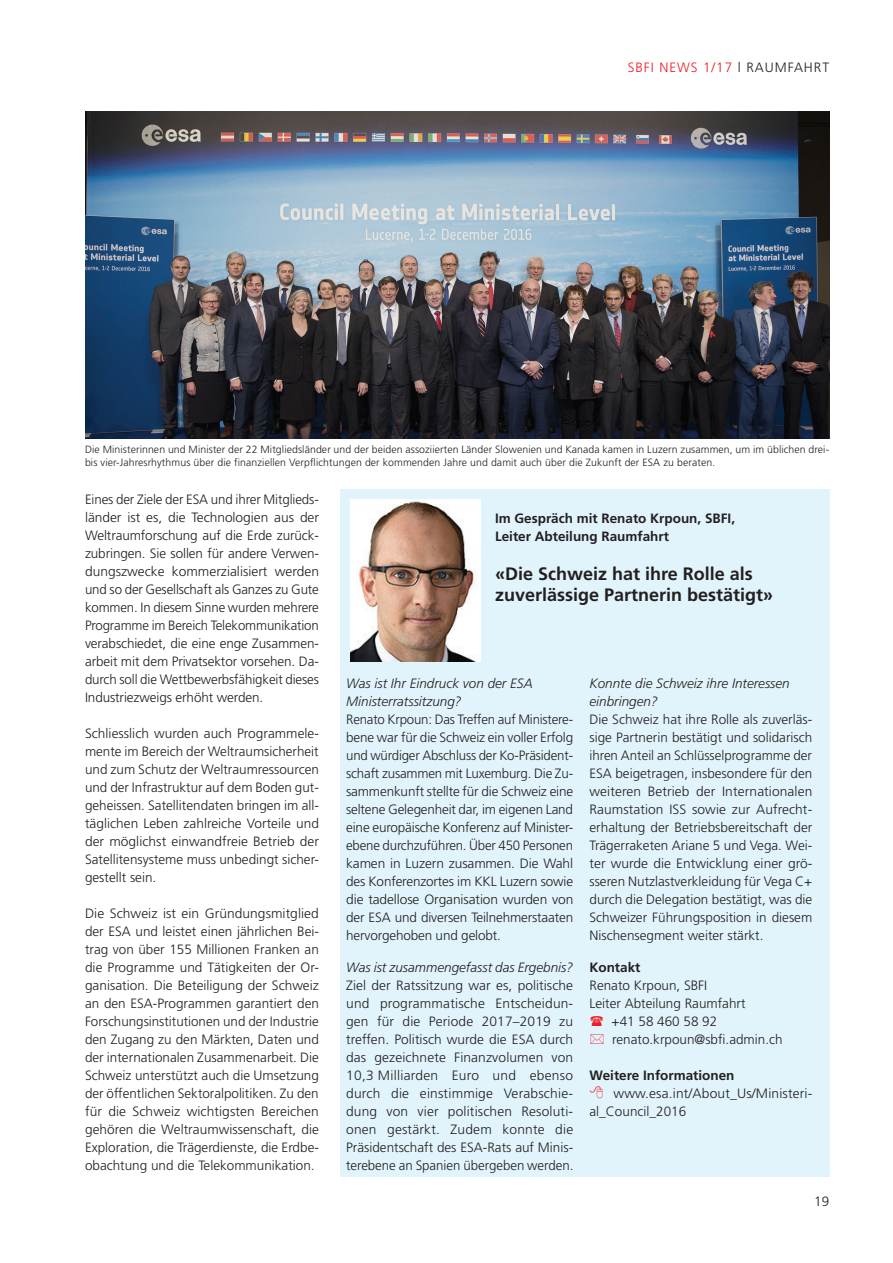
<style>
.page{position:relative;width:893px;height:1263px;background:#fff}
.page>*{position:absolute;margin:0;border:0;box-sizing:border-box;transform-origin:0 0}
.t1{font:700 18px/21px "Frutiger LT Std";color:#231f20}
.t2{font:300 13.5px/18px "Frutiger LT Std";color:#231f20;text-align:justify}
.t3{font:italic 300 13.5px/18px "Frutiger LT Std";color:#231f20}
.t4{font:700 13.5px/18px "Frutiger LT Std";color:#231f20}
.t5{font:300 13.5px "Frutiger LT Std";letter-spacing:.07em;color:#ee1d23}
.t6{font:300 10.5px/13.5px "Frutiger LT Std";letter-spacing:.01em;color:#231f20}
.s1{color:#ee1d23}
</style>
<div class="page">
<div style="left:340px;top:489px;width:489px;height:687px;background:#e1f4fc"></div>
<img style="left:85px;top:112px;width:744px;height:327px">
<img style="left:350px;top:499px;width:131px;height:163px">
<p class="t5" style="left:628px;top:60px;width:52px">SBFI News</p>
<p class="t2" style="left:703px;top:59px;width:58px"><span class="s1">1/17</span> l Raumfahrt</p>
<p class="t6" style="left:85px;top:443px;width:746px">Die Ministerinnen und Minister der 22 Mitgliedsländer und der beiden assoziierten Länder Slowenien und Kanada kamen in Luzern zusammen, um im üblichen drei&shy;bis vier-Jahresrhythmus über die finanziellen Verpflichtungen der kommenden Jahre und damit auch über die Zukunft der ESA zu beraten.</p>
<p class="t2" style="left:85px;top:491px;width:235px">Eines der Ziele der ESA und ihrer Mitglieds&shy;länder ist es, die Technologien aus der Weltraumforschung auf die Erde zurück&shy;zubringen. Sie sollen für andere Verwen&shy;dungszwecke kommerzialisiert werden und so der Gesellschaft als Ganzes zu Gute kommen. In diesem Sinne wurden mehrere Programme im Bereich Telekommunikation verabschiedet, die eine enge Zusammen&shy;arbeit mit dem Privatsektor vorsehen. Da&shy;durch soll die Wettbewerbsfähigkeit dieses Industriezweigs erhöht werden.</p>
<p class="t2" style="left:85px;top:725px;width:236px">Schliesslich wurden auch Programmele&shy;mente im Bereich der Weltraumsicherheit und zum Schutz der Weltraumressourcen und der Infrastruktur auf dem Boden gut&shy;geheissen. Satellitendaten bringen im all&shy;täglichen Leben zahlreiche Vorteile und der möglichst einwandfreie Betrieb der Satellitensysteme muss unbedingt sicher&shy;gestellt sein.</p>
<p class="t2" style="left:85px;top:905px;width:235px">Die Schweiz ist ein Gründungsmitglied der ESA und leistet einen jährlichen Bei&shy;trag von über 155 Millionen Franken an die Programme und Tätigkeiten der Or&shy;ganisation. Die Beteiligung der Schweiz an den ESA-Programmen garantiert den Forschungsinstitutionen und der Industrie den Zugang zu den Märkten, Daten und der internationalen Zusammenarbeit. Die Schweiz unterstützt auch die Umsetzung der öffentlichen Sektoralpolitiken. Zu den für die Schweiz wichtigsten Bereichen gehören die Weltraumwissenschaft, die Exploration, die Trägerdienste, die Erdbe&shy;obachtung und die Telekommunikation.</p>
<p class="t4" style="left:495px;top:509px;width:242px">Im Gespräch mit Renato Krpoun, SBFI,<br>Leiter Abteilung Raumfahrt</p>
<h1 class="t1" style="left:495px;top:563px;width:280px">«Die Schweiz hat ihre Rolle als zuverlässige Partnerin bestätigt»</h1>
<p class="t3" style="left:346px;top:674px;width:188px">Was ist Ihr Eindruck von der ESA<br>Ministerratssitzung?</p>
<p class="t2" style="left:346px;top:710px;width:229px">Renato Krpoun: Das Treffen auf Ministere&shy;bene war für die Schweiz ein voller Erfolg und würdiger Abschluss der Ko-Präsident&shy;schaft zusammen mit Luxemburg. Die Zu&shy;sammenkunft stellte für die Schweiz eine seltene Gelegenheit dar, im eigenen Land eine europäische Konferenz auf Minister&shy;ebene durchzuführen. Über 450 Personen kamen in Luzern zusammen. Die Wahl des Konferenzortes im KKL Luzern sowie die tadellose Organisation wurden von der ESA und diversen Teilnehmerstaaten hervorgehoben und gelobt.</p>
<p class="t3" style="left:346px;top:958px;width:229px">Was ist zusammengefasst das Ergebnis?</p>
<p class="t2" style="left:346px;top:977px;width:229px">Ziel der Ratssitzung war es, politische und programmatische Entscheidun&shy;gen für die Periode 2017–2019 zu treffen. Politisch wurde die ESA durch das gezeichnete Finanzvolumen von 10,3 Milliarden Euro und ebenso durch die einstimmige Verabschie&shy;dung von vier politischen Resoluti&shy;onen gestärkt. Zudem konnte die Präsidentschaft des ESA-Rats auf Minis&shy;terebene an Spanien übergeben werden.</p>
<p class="t3" style="left:589px;top:674px;width:202px">Konnte die Schweiz ihre Interessen einbringen?</p>
<p class="t2" style="left:589px;top:710px;width:224px">Die Schweiz hat ihre Rolle als zuverläs&shy;sige Partnerin bestätigt und solidarisch ihren Anteil an Schlüsselprogramme der ESA beigetragen, insbesondere für den weiteren Betrieb der Internationalen Raumstation ISS sowie zur Aufrecht&shy;erhaltung der Betriebsbereitschaft der Trägerraketen Ariane 5 und Vega. Wei&shy;ter wurde die Entwicklung einer grö&shy;sseren Nutzlastverkleidung für Vega C+ durch die Delegation bestätigt, was die Schweizer Führungsposition in diesem Nischensegment weiter stärkt.</p>
<p class="t4" style="left:589px;top:958px;width:53px">Kontakt</p>
<p class="t2" style="left:589px;top:977px;width:119px">Renato Krpoun, SBFI</p>
<p class="t2" style="left:589px;top:995px;width:158px">Leiter Abteilung Raumfahrt</p>
<p class="t2" style="left:612px;top:1013px;width:107px">+41 58 460 58 92</p>
<p class="t2" style="left:612px;top:1031px;width:172px">renato.krpoun@sbfi.admin.ch</p>
<p class="t4" style="left:589px;top:1066px;width:147px">Weitere Informationen</p>
<p class="t2" style="left:589px;top:1085px;width:224px;text-indent:24px">www.esa.int/About_Us/Ministeri&shy;al_Council_2016</p>
<p class="t2" style="left:814px;top:1193px;width:17px">19</p>
</div>
